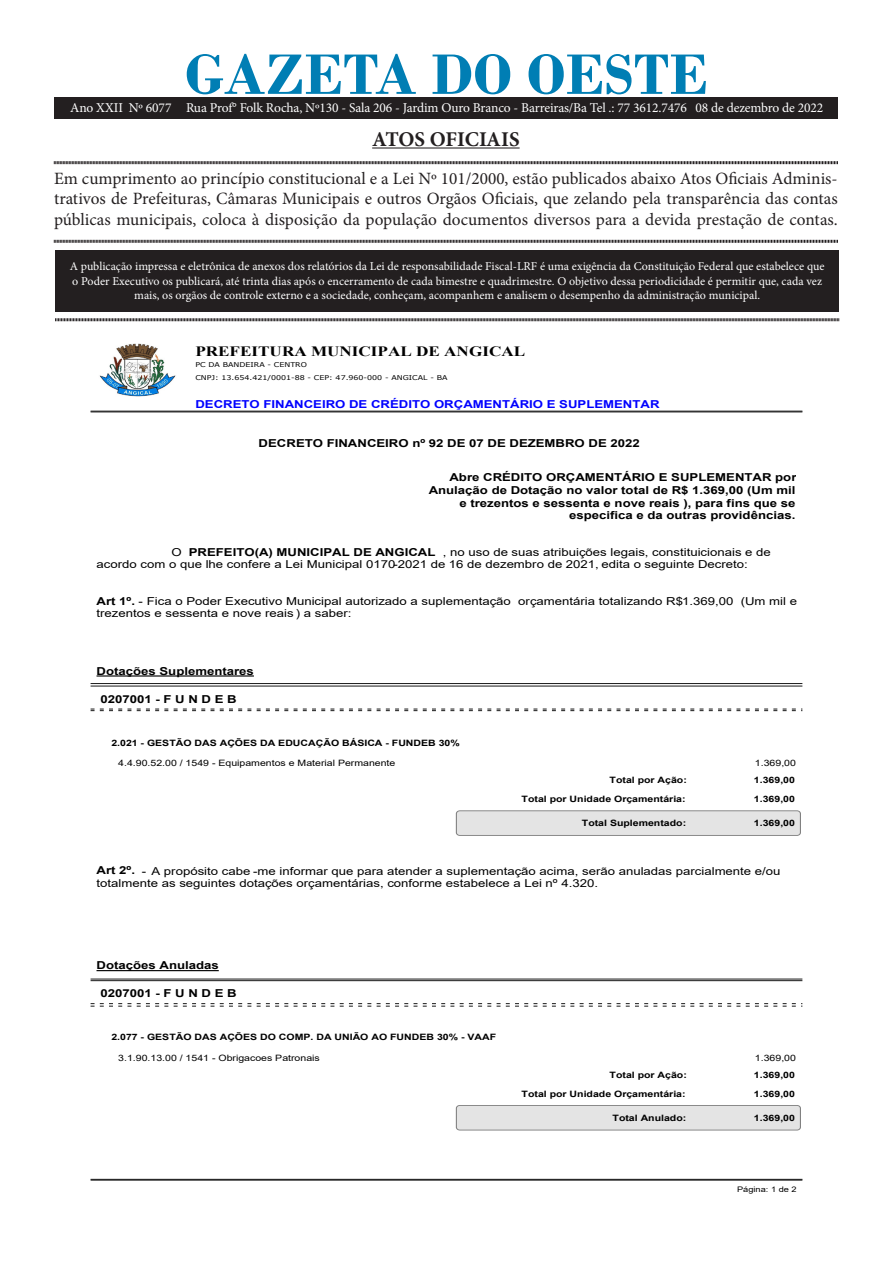
<style>
.page{position:relative;width:893px;height:1263px;background:#fff}
.page>*{position:absolute;margin:0;border:0;box-sizing:border-box;transform-origin:0 0}
.t1{font:700 60px "Bodoni";color:#007eb4}
.t2{font:700 21px "Minion Pro";letter-spacing:-.005em;color:#231f20}
.t3{font:17.25px/20.7px "Minion Pro";color:#231f20;text-align:justify}
.t4{font:700 14.25px "Times New Roman";color:#000;scale:1.2 1}
.t5{font:13.5px "Minion Pro";letter-spacing:-.01em;color:#fff}
.t6{font:12px/14.4px "Minion Pro";color:#fff;text-align:center}
.t7{font:10.95px/12.1px "Arial";color:#000;scale:1.2 1}
.t8{font:700 10.95px/12.6px "Arial";color:#000;text-align:right;scale:1.2 1}
.t9{font:700 10.95px "Arial";color:#00f;scale:1.2 1}
.t10{font:700 8.7px "Arial";color:#000;scale:1.2 1}
.t11{font:8.7px "Arial";color:#000;scale:1.2 1}
.t12{font:7.65px "Arial";color:#000;scale:1.2 1}
.t13{font:6.6px/13.2px "Verdana";color:#000;scale:1.2 1}
.s1{font-weight:700}
</style>
<div class="page">
<div style="left:55px;top:250px;width:784px;height:61px;background:#231f20"></div>
<hr style="left:372px;top:147px;width:148px;height:2px;background:#231f20">
<svg style="left:54px;top:161px;width:784px;height:4px"></svg>
<svg style="left:54px;top:239px;width:784px;height:4px"></svg>
<svg style="left:55px;top:318px;width:784px;height:4px"></svg>
<div style="left:54px;top:98px;width:784px;height:20px;background:#231f20"></div>
<img style="left:99px;top:344px;width:77px;height:52px">
<hr style="left:91px;top:411px;width:711px;height:1px;background:#000">
<hr style="left:97px;top:675px;width:157px;height:2px;background:#000">
<hr style="left:91px;top:683px;width:711px;height:1px;background:#000">
<hr style="left:91px;top:686px;width:711px;height:1px;background:#000">
<svg style="left:91px;top:708px;width:711px;height:3px"></svg>
<div style="left:456px;top:811px;width:344px;height:24px;background:#e4e4e4;border-radius:3px"></div>
<div style="left:456px;top:810px;width:345px;height:26px;border:1px solid #808080;border-radius:3px"></div>
<hr style="left:97px;top:970px;width:122px;height:1px;background:#000">
<hr style="left:91px;top:978px;width:711px;height:1px;background:#000">
<hr style="left:91px;top:980px;width:711px;height:1px;background:#000">
<svg style="left:91px;top:1003px;width:711px;height:4px"></svg>
<div style="left:456px;top:1105px;width:344px;height:25px;background:#e4e4e4;border-radius:3px"></div>
<div style="left:456px;top:1105px;width:345px;height:25px;border:1px solid #808080;border-radius:3px"></div>
<hr style="left:91px;top:1179px;width:711px;height:1px;background:#000">
<hr style="left:91px;top:1180px;width:711px;height:1px;background:#000">
<p class="t1" style="left:185px;top:39px;width:525px">GAZETA DO OESTE</p>
<p class="t2" style="left:372px;top:124px;width:149px">ATOS OFICIAIS</p>
<p class="t3" style="left:54px;top:168px;width:785px">Em cumprimento ao princípio constitucional e a Lei Nº 101/2000, estão publicados abaixo Atos Oficiais Adminis&shy;trativos de Prefeituras, Câmaras Municipais e outros Orgãos Oficiais, que zelando pela transparência das contas públicas municipais, coloca à disposição da população documentos diversos para a devida prestação de contas.</p>
<p class="t6" style="left:70px;top:259px;width:756px">A publicação impressa e eletrônica de anexos dos relatórios da Lei de responsabilidade Fiscal-LRF é uma exigência da Constituição Federal que estabelece que o Poder Executivo os publicará, até trinta dias após o encerramento de cada bimestre e quadrimestre. O objetivo dessa periodicidade é permitir que, cada vez mais, os orgãos de controle externo e a sociedade, conheçam, acompanhem e analisem o desempenho da administração municipal.</p>
<p class="t5" style="left:70px;top:98px;width:754px">Ano XXII Nº 6077 Rua Prof° Folk Rocha, Nº130 - Sala 206 - Jardim Ouro Branco - Barreiras/Ba Tel .: 77 3612.7476 08 de dezembro de 2022</p>
<p class="t4" style="left:195px;top:341px;width:276px">PREFEITURA MUNICIPAL DE ANGICAL</p>
<p class="t13" style="left:195px;top:358px;width:212px">PC DA BANDEIRA - CENTRO<br>CNPJ: 13.654.421/0001-88 - CEP: 47.960-000 - ANGICAL - BA</p>
<p class="t9" style="left:195px;top:396px;width:388px">DECRETO FINANCEIRO DE CRÉDITO ORÇAMENTÁRIO E SUPLEMENTAR</p>
<p class="t8" style="left:259px;top:437px;width:319px">DECRETO FINANCEIRO nº 92 DE 07 DE DEZEMBRO DE 2022</p>
<p class="t8" style="left:429px;top:471px;width:308px">Abre CRÉDITO ORÇAMENTÁRIO E SUPLEMENTAR por Anulação de Dotação no valor total de R$ 1.369,00 (Um mil e trezentos e sessenta e nove reais ), para fins que se especifica e da outras providências.</p>
<p class="t7" style="left:97px;top:546px;width:563px;text-indent:75px">O <span class="s1">PREFEITO(A) MUNICIPAL DE ANGICAL</span> , no uso de suas atribuições legais, constituicionais e de acordo com o que lhe confere a Lei Municipal 0170-2021 de 16 de dezembro de 2021, edita o seguinte Decreto:</p>
<p class="t7" style="left:97px;top:595px;width:585px"><span class="s1">Art 1º.</span> - Fica o Poder Executivo Municipal autorizado a suplementação orçamentária totalizando R$1.369,00 (Um mil e trezentos e sessenta e nove reais ) a saber:</p>
<p class="t8" style="left:97px;top:665px;width:133px">Dotações Suplementares</p>
<p class="t8" style="left:100px;top:693px;width:115px">0207001 - F U N D E B</p>
<p class="t10" style="left:111px;top:736px;width:292px">2.021 - GESTÃO DAS AÇÕES DA EDUCAÇÃO BÁSICA - FUNDEB 30%</p>
<p class="t11" style="left:118px;top:757px;width:232px">4.4.90.52.00 / 1549 - Equipamentos e Material Permanente</p>
<p class="t11" style="left:755px;top:757px;width:36px">1.369,00</p>
<p class="t10" style="left:610px;top:774px;width:66px">Total por Ação:</p>
<p class="t10" style="left:754px;top:774px;width:36px">1.369,00</p>
<p class="t10" style="left:522px;top:793px;width:138px">Total por Unidade Orçamentária:</p>
<p class="t10" style="left:754px;top:793px;width:36px">1.369,00</p>
<p class="t10" style="left:582px;top:817px;width:88px">Total Suplementado:</p>
<p class="t10" style="left:754px;top:817px;width:36px">1.369,00</p>
<p class="t7" style="left:97px;top:865px;width:571px"><span class="s1">Art 2º.</span> - A propósito cabe -me informar que para atender a suplementação acima, serão anuladas parcialmente e/ou totalmente as seguintes dotações orçamentárias, conforme estabelece a Lei nº 4.320.</p>
<p class="t8" style="left:97px;top:959px;width:103px">Dotações Anuladas</p>
<p class="t8" style="left:100px;top:987px;width:115px">0207001 - F U N D E B</p>
<p class="t10" style="left:111px;top:1031px;width:322px">2.077 - GESTÃO DAS AÇÕES DO COMP. DA UNIÃO AO FUNDEB 30% - VAAF</p>
<p class="t11" style="left:118px;top:1052px;width:169px">3.1.90.13.00 / 1541 - Obrigacoes Patronais</p>
<p class="t11" style="left:755px;top:1052px;width:36px">1.369,00</p>
<p class="t10" style="left:610px;top:1069px;width:66px">Total por Ação:</p>
<p class="t10" style="left:754px;top:1069px;width:36px">1.369,00</p>
<p class="t10" style="left:522px;top:1088px;width:138px">Total por Unidade Orçamentária:</p>
<p class="t10" style="left:754px;top:1088px;width:36px">1.369,00</p>
<p class="t10" style="left:613px;top:1111px;width:63px">Total Anulado:</p>
<p class="t10" style="left:754px;top:1111px;width:36px">1.369,00</p>
<p class="t12" style="left:737px;top:1184px;width:51px">Página: 1 de 2</p>
</div>
